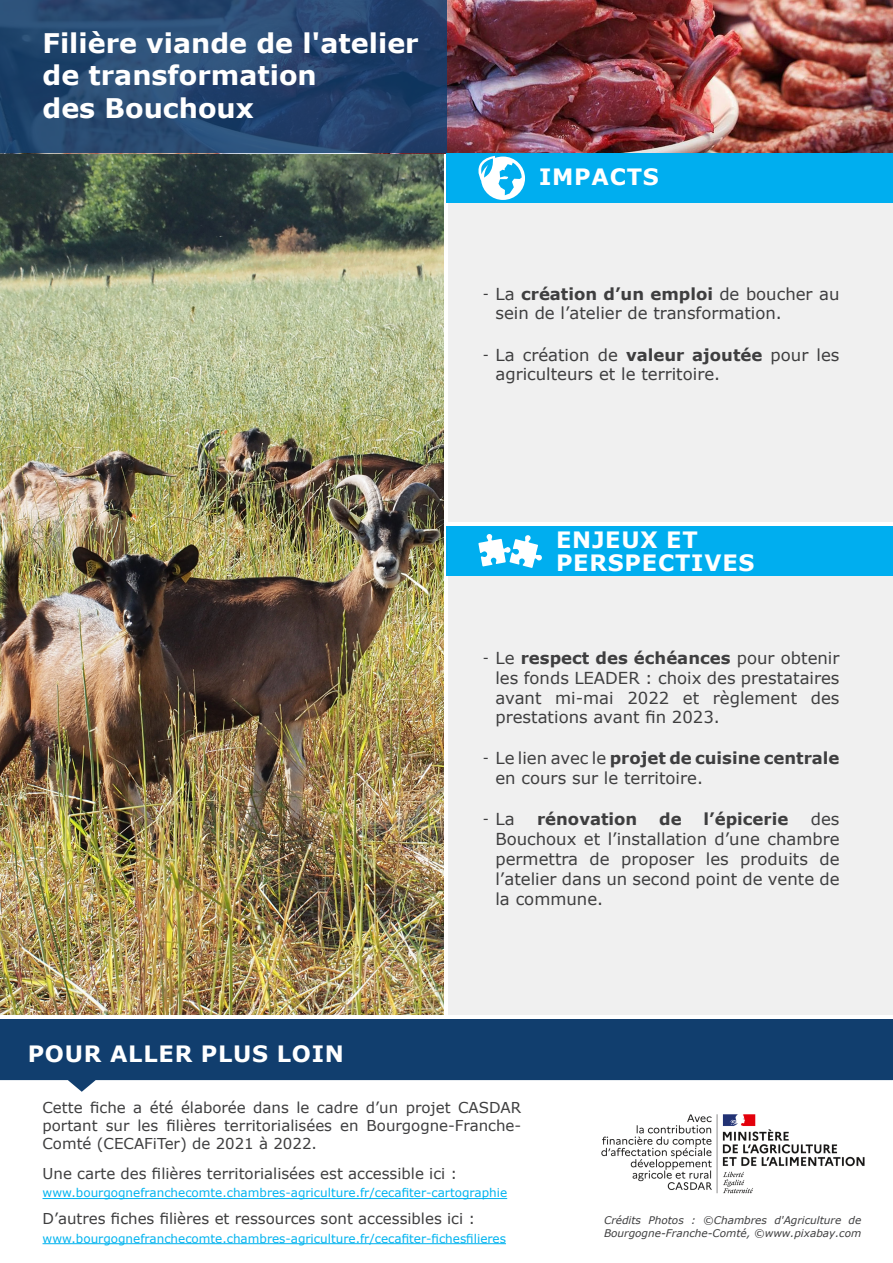
<style>
.page{position:relative;width:893px;height:1263px;background:#fff}
.page>*{position:absolute;margin:0;border:0;box-sizing:border-box;transform-origin:0 0}
.t1{font:700 27px/32.4px "Verdana";color:#fff}
.Intertitre_blanc{font:700 22.5px/22.5px "Verdana";letter-spacing:.035em;color:#fff}
.t2{font:16.5px/19.8px "Verdana";color:#3e3e3f}
.t3{font:700 16.5px "Verdana";color:#3e3e3f}
.Corps_de_texte{font:15px/18px "Verdana";color:#3e3e3f;text-align:justify}
.Corps_de_texte-2{font:12px "Verdana";color:#00b3ef}
.Corps_de_texte-3{font:italic 10.5px/12.6px "Verdana";color:#3e3e3f}
.s1{font-family:"Roboto";font-stretch:condensed}
.s2{font-weight:700}
</style>
<div class="page">
<div style="left:0;top:153px;width:893px;height:916px;background:#f0f0f0"></div>
<img style="left:0;top:153px;width:444px;height:862px">
<hr style="left:444px;top:153px;width:4px;height:907px;background:#fff">
<img style="left:446px;top:0;width:447px;height:153px">
<svg style="left:0;top:0;width:446px;height:153px;background:#25466f"></svg>
<svg style="left:0;top:1019px;width:893px;height:73px;background:#375c85"></svg>
<hr style="left:0;top:1015px;width:893px;height:4px;background:#fff">
<hr style="left:43px;top:1198px;width:464px;height:1px;background:#00b3ef">
<hr style="left:43px;top:1243px;width:463px;height:1px;background:#00b3ef">
<div style="left:446px;top:153px;width:447px;height:50px;background:#00aeef"></div>
<svg style="left:478px;top:156px;width:47px;height:44px"></svg>
<div style="left:446px;top:526px;width:447px;height:50px;background:#00aeef"></div>
<hr style="left:446px;top:522px;width:447px;height:4px;background:#fff">
<svg style="left:478px;top:534px;width:64px;height:34px"></svg>
<img style="left:601px;top:1114px;width:264px;height:80px">
<h1 class="t1" style="left:43px;top:26px;width:378px">Filière viande de l'atelier de transformation<br>des Bouchoux</h1>
<p class="Intertitre_blanc" style="left:28px;top:1041px;width:318px">POUR ALLER PLUS LOIN</p>
<p class="Intertitre_blanc" style="left:539px;top:165px;width:121px">IMPACTS</p>
<p class="t2" style="left:495px;top:284px;width:346px;text-indent:-13px"><span class="s1">-</span> La <span class="s2">création d’un emploi</span> de boucher au sein de l’atelier de transformation.</p>
<p class="t2" style="left:495px;top:344px;width:346px;text-indent:-13px"><span class="s1">-</span> La création de <span class="s2">valeur ajoutée</span> pour les agriculteurs et le territoire.</p>
<p class="Intertitre_blanc" style="left:556px;top:528px;width:200px">ENJEUX ET<br>PERSPECTIVES</p>
<p class="t2" style="left:495px;top:648px;width:346px;text-align:justify;text-indent:-13px"><span class="s1">-</span> Le <span class="s2">respect des échéances</span> pour obtenir les fonds LEADER : choix des prestataires avant mi-mai 2022 et règlement des prestations avant fin 2023.</p>
<p class="t2" style="left:495px;top:748px;width:346px;text-indent:-13px"><span class="s1">-</span> Le lien avec le <span class="s2">projet de cuisine centrale </span>en cours sur le territoire.</p>
<p class="t2" style="left:483px;top:809px;width:33px"><span class="s1">-</span> La</p>
<p class="t3" style="left:537px;top:808px;width:102px">rénovation</p>
<p class="t3" style="left:659px;top:808px;width:24px">de</p>
<p class="t3" style="left:704px;top:808px;width:86px">l’épicerie</p>
<p class="t2" style="left:495px;top:809px;width:346px;text-align:justify;text-indent:315px">des Bouchoux et l’installation d’une chambre permettra de proposer les produits de l’atelier dans un second point de vente de la commune.</p>
<p class="Corps_de_texte" style="left:43px;top:1098px;width:480px">Cette fiche a été élaborée dans le cadre d’un projet CASDAR portant sur les filières territorialisées en Bourgogne-Franche-Comté (CECAFiTer) de 2021 à 2022.</p>
<p class="Corps_de_texte" style="left:43px;top:1165px;width:416px">Une carte des filières territorialisées est accessible ici :</p>
<p class="Corps_de_texte-2" style="left:43px;top:1185px;width:466px">www.bourgognefranchecomte.chambres-agriculture.fr/cecafiter-cartographie</p>
<p class="Corps_de_texte" style="left:43px;top:1209px;width:434px">D’autres fiches filières et ressources sont accessibles ici :</p>
<p class="Corps_de_texte-2" style="left:43px;top:1230px;width:465px">www.bourgognefranchecomte.chambres-agriculture.fr/cecafiter-fichesfilieres</p>
<p class="Corps_de_texte-3" style="left:604px;top:1214px;width:259px">Crédits Photos : ©Chambres d'Agriculture de<br>Bourgogne-Franche-Comté, ©www.pixabay.com</p>
</div>
